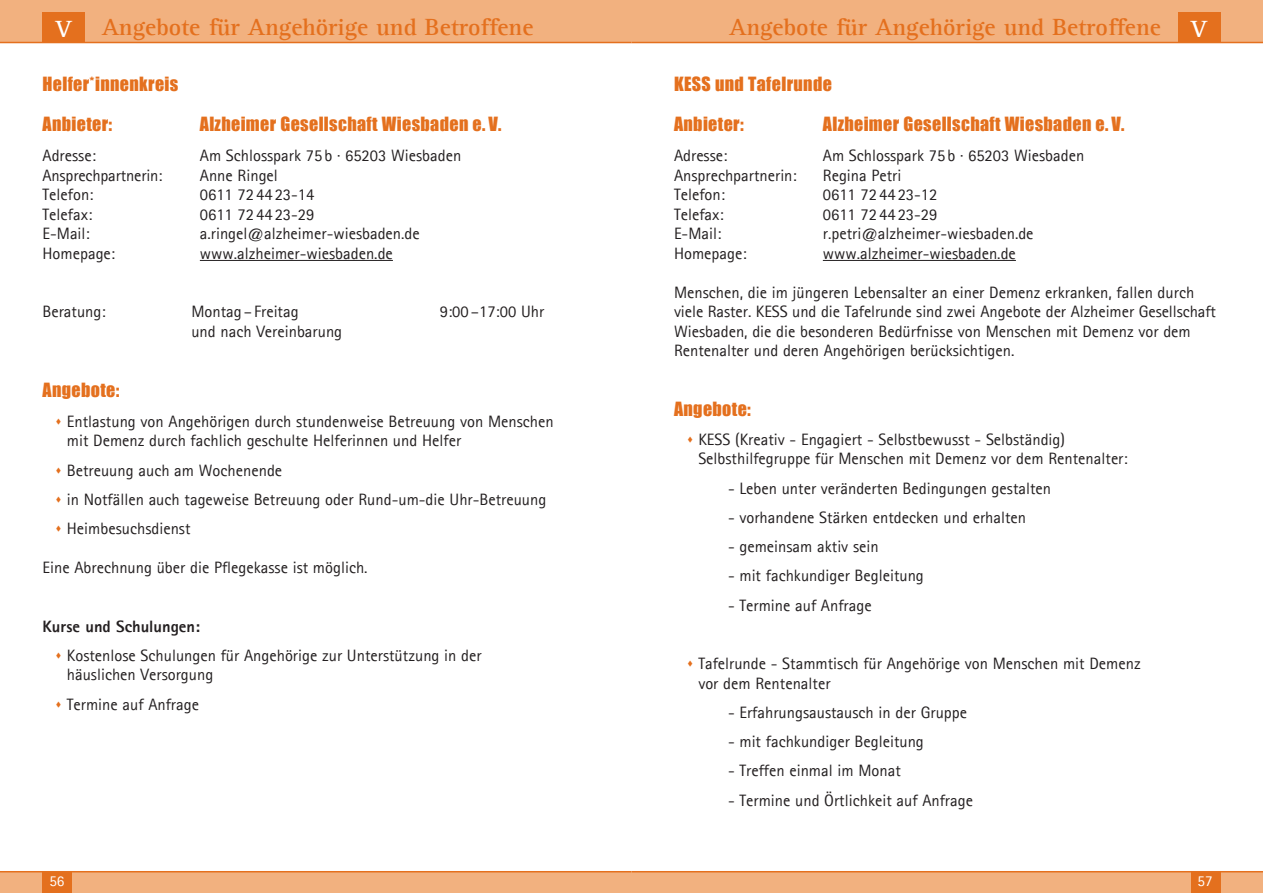
<style>
.page{position:relative;width:1263px;height:893px;background:#fff}
.page>*{position:absolute;margin:0;border:0;box-sizing:border-box;transform-origin:0 0}
.t1{font:700 24px "Agfa Rotis Serif";color:#e4701e}
.t2{font:700 24px "Agfa Rotis Serif";color:#fff}
.Überschrift_klein{font:18px "Impact";letter-spacing:.02em;color:#e4701e}
.Überschrift_Dienste{font:18px "Impact";letter-spacing:.02em;color:#e4701e}
.Fliesstext{font:16.5px/19.5px "Agfa Rotis Sans Serif";color:#231f20}
.Fliesstext-2{font:800 16.5px "Agfa Rotis Sans Serif";color:#231f20}
.t3{font:15px "Agfa Rotis Sans Serif";color:#fff}
.s1{color:#e4701e}
</style>
<div class="page">
<div style="left:631px;top:0;width:632px;height:43px;background:#f2b17f"></div>
<div style="left:631px;top:872px;width:632px;height:21px;background:#f2b17f"></div>
<div style="left:1191px;top:872px;width:29px;height:21px;background:#e4701e"></div>
<hr style="left:631px;top:42px;width:632px;height:1px;background:#e4701e">
<hr style="left:631px;top:871px;width:632px;height:1px;background:#e4701e">
<div style="left:0;top:0;width:631px;height:43px;background:#f2b17f"></div>
<div style="left:0;top:872px;width:631px;height:21px;background:#f2b17f"></div>
<div style="left:43px;top:872px;width:29px;height:21px;background:#e4701e"></div>
<hr style="left:0;top:42px;width:631px;height:1px;background:#e4701e">
<hr style="left:0;top:871px;width:631px;height:1px;background:#e4701e">
<div style="left:43px;top:12px;width:42px;height:30px;background:#e4701e"></div>
<div style="left:1178px;top:12px;width:42px;height:30px;background:#e4701e"></div>
<hr style="left:200px;top:260px;width:193px;height:1px;background:#231f20">
<hr style="left:823px;top:260px;width:193px;height:1px;background:#231f20">
<p class="t2" style="left:56px;top:15px;width:18px">V</p>
<p class="t1" style="left:102px;top:13px;width:433px">Angebote für Angehörige und Betroffene</p>
<p class="t1" style="left:729px;top:13px;width:433px">Angebote für Angehörige und Betroffene</p>
<p class="t2" style="left:1191px;top:15px;width:18px">V</p>
<p class="Überschrift_Dienste" style="left:43px;top:70px;width:137px">Helfer*innenkreis</p>
<p class="Überschrift_klein" style="left:43px;top:110px;width:71px">Anbieter:</p>
<p class="Überschrift_klein" style="left:200px;top:110px;width:303px">Alzheimer Gesellschaft Wiesbaden e. V.</p>
<p class="Fliesstext" style="left:43px;top:146px;width:55px">Adresse:</p>
<p class="Fliesstext" style="left:200px;top:146px;width:263px">Am Schlosspark 75 b · 65203 Wiesbaden</p>
<p class="Fliesstext" style="left:43px;top:165px;width:122px">Ansprechpartnerin:</p>
<p class="Fliesstext" style="left:200px;top:165px;width:80px">Anne Ringel</p>
<p class="Fliesstext" style="left:43px;top:185px;width:53px">Telefon:</p>
<p class="Fliesstext" style="left:200px;top:185px;width:116px">0611 72 4423-14</p>
<p class="Fliesstext" style="left:43px;top:204px;width:51px">Telefax:</p>
<p class="Fliesstext" style="left:200px;top:204px;width:116px">0611 72 4423-29</p>
<p class="Fliesstext" style="left:43px;top:224px;width:49px">E-Mail:</p>
<p class="Fliesstext" style="left:200px;top:224px;width:221px">a.ringel@alzheimer-wiesbaden.de</p>
<p class="Fliesstext" style="left:43px;top:243px;width:74px">Homepage:</p>
<p class="Fliesstext" style="left:200px;top:243px;width:195px">www.alzheimer-wiesbaden.de</p>
<p class="Überschrift_Dienste" style="left:674px;top:70px;width:159px">KESS und Tafelrunde</p>
<p class="Überschrift_klein" style="left:674px;top:110px;width:71px">Anbieter:</p>
<p class="Überschrift_klein" style="left:823px;top:110px;width:303px">Alzheimer Gesellschaft Wiesbaden e. V.</p>
<p class="Fliesstext" style="left:674px;top:146px;width:55px">Adresse:</p>
<p class="Fliesstext" style="left:823px;top:146px;width:263px">Am Schlosspark 75 b · 65203 Wiesbaden</p>
<p class="Fliesstext" style="left:674px;top:165px;width:124px">Ansprechpartnerin:</p>
<p class="Fliesstext" style="left:823px;top:165px;width:80px">Regina Petri</p>
<p class="Fliesstext" style="left:674px;top:185px;width:53px">Telefon:</p>
<p class="Fliesstext" style="left:823px;top:185px;width:116px">0611 72 4423-12</p>
<p class="Fliesstext" style="left:674px;top:204px;width:51px">Telefax:</p>
<p class="Fliesstext" style="left:823px;top:204px;width:116px">0611 72 4423-29</p>
<p class="Fliesstext" style="left:674px;top:224px;width:49px">E-Mail:</p>
<p class="Fliesstext" style="left:823px;top:224px;width:212px">r.petri@alzheimer-wiesbaden.de</p>
<p class="Fliesstext" style="left:674px;top:243px;width:74px">Homepage:</p>
<p class="Fliesstext" style="left:823px;top:243px;width:195px">www.alzheimer-wiesbaden.de</p>
<p class="Fliesstext" style="left:674px;top:282px;width:543px">Menschen, die im jüngeren Lebensalter an einer Demenz erkranken, fallen durch viele Raster. KESS und die Tafelrunde sind zwei Angebote der Alzheimer Gesellschaft Wiesbaden, die die besonderen Bedürfnisse von Menschen mit Demenz vor dem Rentenalter und deren Angehörigen berücksichtigen.</p>
<p class="Fliesstext" style="left:43px;top:302px;width:65px">Beratung:</p>
<p class="Fliesstext" style="left:191px;top:302px;width:109px">Montag–Freitag</p>
<p class="Fliesstext" style="left:440px;top:302px;width:106px">9:00 –17:00 Uhr</p>
<p class="Fliesstext" style="left:191px;top:321px;width:152px">und nach Vereinbarung</p>
<p class="Überschrift_klein" style="left:43px;top:376px;width:78px">Angebote:</p>
<p class="Fliesstext" style="left:67px;top:411px;width:488px;text-indent:-12px"><span class="s1">▲</span> Entlastung von Angehörigen durch stundenweise Betreuung von Menschen mit Demenz durch fachlich geschulte Helferinnen und Helfer</p>
<p class="Fliesstext" style="left:55px;top:460px;width:228px"><span class="s1">▲</span> Betreuung auch am Wochenende</p>
<p class="Fliesstext" style="left:55px;top:489px;width:493px"><span class="s1">▲</span> in Notfällen auch tageweise Betreuung oder Rund-um-die Uhr-Betreuung</p>
<p class="Fliesstext" style="left:55px;top:519px;width:137px"><span class="s1">▲</span> Heimbesuchsdienst</p>
<p class="Fliesstext" style="left:43px;top:558px;width:327px">Eine Abrechnung über die Pflegekasse ist möglich.</p>
<p class="Fliesstext-2" style="left:43px;top:615px;width:159px">Kurse und Schulungen:</p>
<p class="Fliesstext" style="left:67px;top:645px;width:416px;text-indent:-12px"><span class="s1">▲</span> Kostenlose Schulungen für Angehörige zur Unterstützung in der häuslichen Versorgung</p>
<p class="Fliesstext" style="left:55px;top:694px;width:145px"><span class="s1">▲</span> Termine auf Anfrage</p>
<p class="Überschrift_klein" style="left:674px;top:395px;width:78px">Angebote:</p>
<p class="Fliesstext" style="left:698px;top:429px;width:431px;text-indent:-12px"><span class="s1">▲</span> KESS (Kreativ - Engagiert - Selbstbewusst - Selbständig)<br>Selbsthilfegruppe für Menschen mit Demenz vor dem Rentenalter:</p>
<p class="Fliesstext" style="left:728px;top:478px;width:325px">- Leben unter veränderten Bedingungen gestalten</p>
<p class="Fliesstext" style="left:728px;top:507px;width:300px">- vorhandene Stärken entdecken und erhalten</p>
<p class="Fliesstext" style="left:728px;top:537px;width:152px">- gemeinsam aktiv sein</p>
<p class="Fliesstext" style="left:728px;top:566px;width:197px">- mit fachkundiger Begleitung</p>
<p class="Fliesstext" style="left:728px;top:595px;width:145px">- Termine auf Anfrage</p>
<p class="Fliesstext" style="left:698px;top:654px;width:444px;text-indent:-12px"><span class="s1">▲</span> Tafelrunde - Stammtisch für Angehörige von Menschen mit Demenz vor dem Rentenalter</p>
<p class="Fliesstext" style="left:728px;top:702px;width:241px">- Erfahrungsaustausch in der Gruppe</p>
<p class="Fliesstext" style="left:728px;top:732px;width:197px">- mit fachkundiger Begleitung</p>
<p class="Fliesstext" style="left:728px;top:761px;width:174px">- Treffen einmal im Monat</p>
<p class="Fliesstext" style="left:728px;top:790px;width:247px">- Termine und Örtlichkeit auf Anfrage</p>
<p class="t3" style="left:49px;top:872px;width:16px">56</p>
<p class="t3" style="left:1197px;top:872px;width:16px">57</p>
</div>
